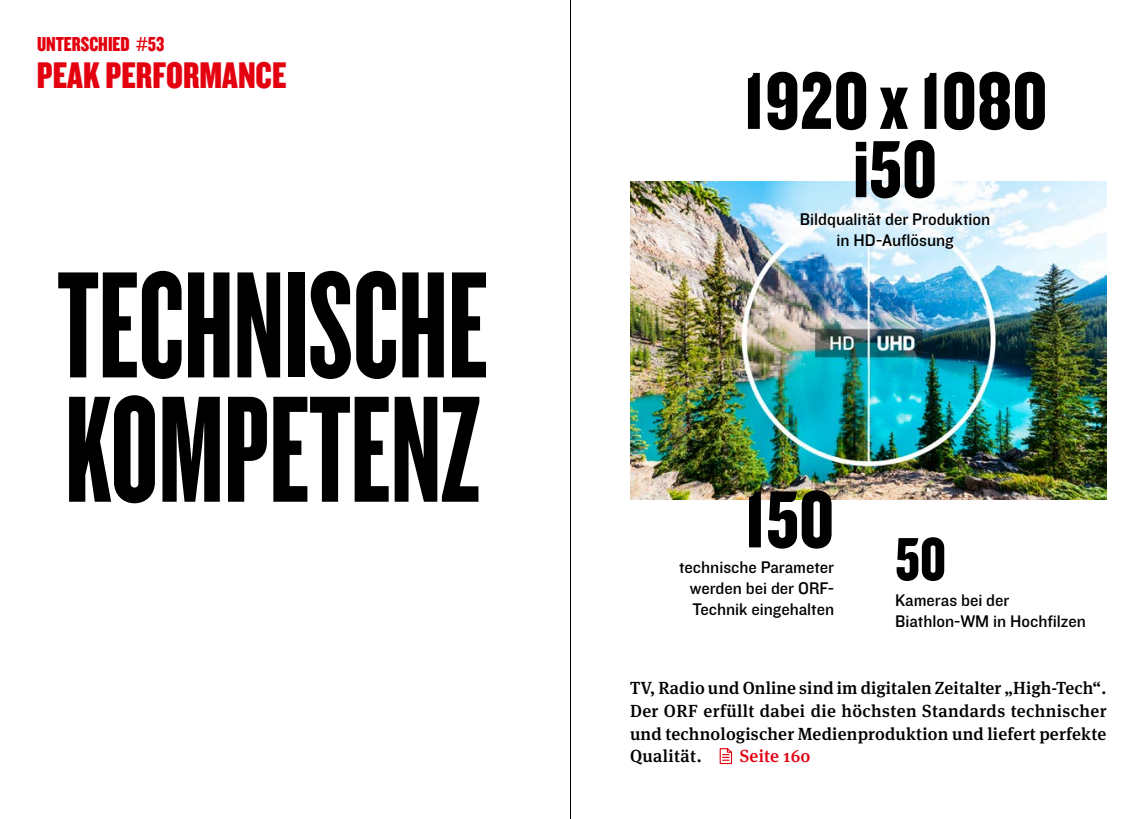
<style>
.page{position:relative;width:1141px;height:819px;background:#fff}
.page>*{position:absolute;margin:0;border:0;box-sizing:border-box;transform-origin:0 0}
.t1{font:157.5px/124.2px "Knockout HTF67 Full Bantamwt";color:#000}
.t2{font:84px/68.2px "Knockout HTF69 Full Liteweight";color:#000;text-align:center}
.t3{font:63px "Knockout HTF69 Full Liteweight";color:#000}
.t4{font:38.5px "Knockout HTF69 Full Liteweight";color:#e3000f}
.t5{font:21px "Knockout HTF69 Full Liteweight";color:#e3000f}
.t6{font:500 17.5px/22.8px "Meta Serif Pro";letter-spacing:.01em;color:#000;text-align:justify}
.t7{font:17.5px/21px "Knockout HTF31 Junior Middlewt";color:#000}
.t8{font:500 17.5px "Meta Serif Pro";letter-spacing:.01em;color:#e3000f}
</style>
<div class="page">
<svg style="left:719px;top:748px;width:14px;height:16px"></svg>
<img style="left:630px;top:182px;width:476px;height:317px">
<svg style="left:763px;top:125px;width:233px;height:137px"></svg>
<hr style="left:570px;top:0;width:1px;height:819px;background:#000">
<p class="t5" style="left:37px;top:33px;width:129px">UNTERSCHIED #53</p>
<h3 class="t4" style="left:37px;top:55px;width:251px">PEAK PERFORMANCE</h3>
<h2 class="t2" style="left:743px;top:69px;width:306px">1920 x1080 i50</h2>
<p class="t7" style="left:800px;top:209px;width:192px;text-align:center">Bildqualität der Produktion in HD-Auflösung</p>
<h1 class="t1" style="left:58px;top:264px;width:432px">TECHNISCHE<br>KOMPETENZ</h1>
<h2 class="t2" style="left:744px;top:487px;width:92px">150</h2>
<p class="t7" style="left:690px;top:557px;width:146px;text-align:justify;text-indent:-11px">technische Parameter werden bei der ORF-Technik eingehalten</p>
<h3 class="t3" style="left:895px;top:526px;width:53px">50</h3>
<p class="t7" style="left:895px;top:590px;width:192px">Kameras bei der<br>Biathlon-WM in Hochfilzen</p>
<p class="t6" style="left:630px;top:675px;width:478px">TV, Radio und Online sind im digitalen Zeitalter „High-Tech“.<br>Der ORF erfüllt dabei die höchsten Standards technischer und technologischer Medienproduktion und liefert perfekte Qualität.</p>
<p class="t8" style="left:740px;top:742px;width:72px">Seite 160</p>
</div>
